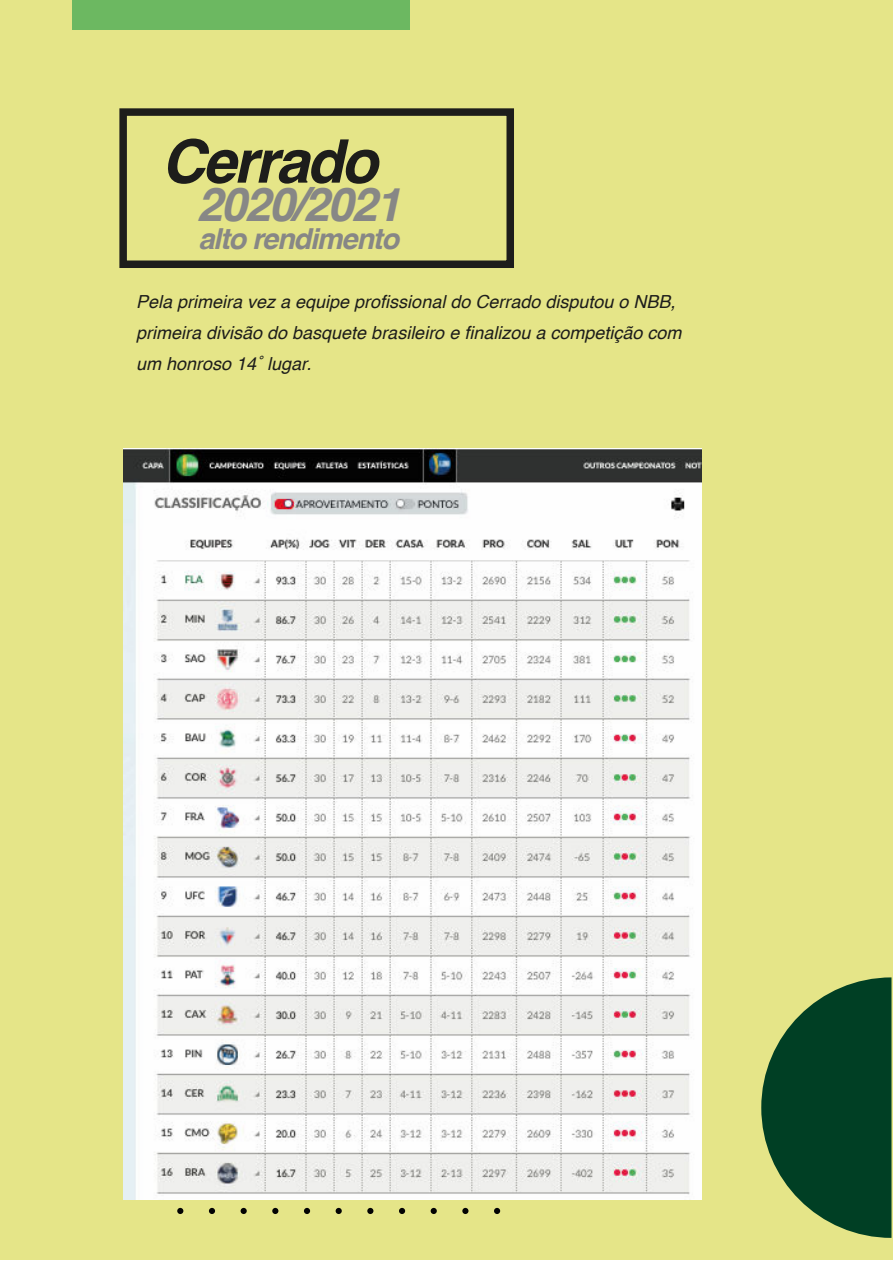
<style>
.page{position:relative;width:893px;height:1263px;background:#fff}
.page>*{position:absolute;margin:0;border:0;box-sizing:border-box;transform-origin:0 0}
.t1{font:italic 700 60.15px "Helvetica";letter-spacing:-.04em;color:#1d1d1b}
.t2{font:italic 700 46.35px "Helvetica";letter-spacing:-.04em;color:#878786}
.t3{font:italic 700 28.95px "Helvetica";letter-spacing:-.04em;color:#878786}
.t4{font:italic 18px/30.6px "Helvetica";color:#1d1d1b}
</style>
<div class="page">
<div style="left:0;top:0;width:893px;height:1259px;background:#e5e588"></div>
<svg style="left:177px;top:1208px;width:323px;height:6px"></svg>
<svg style="left:761px;top:977px;width:130px;height:261px"></svg>
<div style="left:72px;top:0;width:337px;height:30px;background:#6cb861"></div>
<div style="left:119px;top:108px;width:395px;height:160px;border:8px solid #1d1d1b"></div>
<img style="left:123px;top:448px;width:578px;height:751px">
<h1 class="t1" style="left:162px;top:138px;width:218px">Cerrado</h1>
<h2 class="t2" style="left:197px;top:187px;width:206px">2020/2021</h2>
<h3 class="t3" style="left:198px;top:228px;width:202px">alto rendimento</h3>
<p class="t4" style="left:136px;top:287px;width:547px">Pela primeira vez a equipe profissional do Cerrado disputou o NBB, primeira divisão do basquete brasileiro e finalizou a competição com um honroso 14˚ lugar.</p>
</div>
